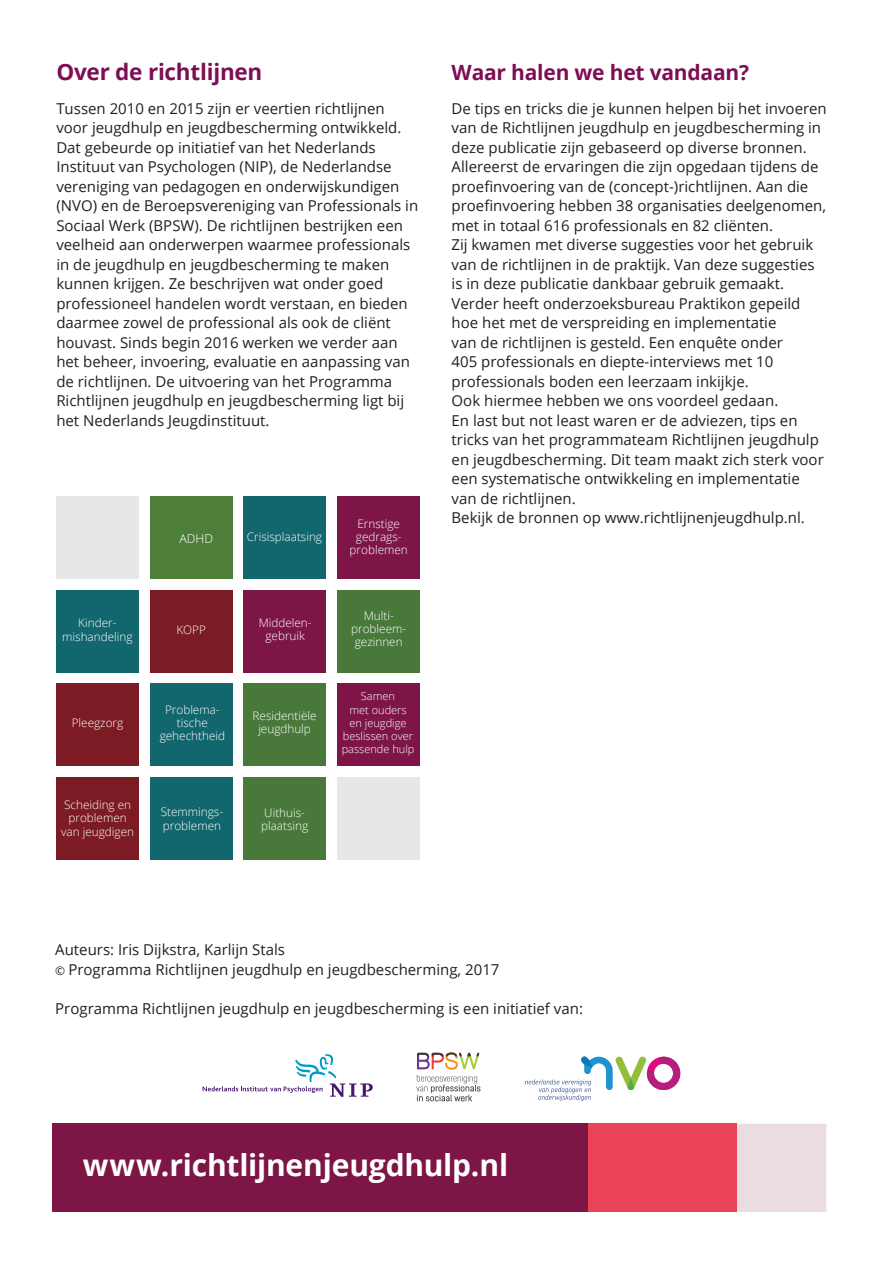
<style>
.page{position:relative;width:893px;height:1263px;background:#fff}
.page>*{position:absolute;margin:0;border:0;box-sizing:border-box;transform-origin:0 0}
.t1{font:700 30px "Open Sans";letter-spacing:-.005em;color:#fff}
.t2{font:700 22.5px "Open Sans";letter-spacing:-.01em;color:#7e0e54}
.t3{font:700 21px "Open Sans";letter-spacing:-.01em;color:#7e0e54}
.t4{font:15px/19.5px "Open Sans";color:#231f20}
.t5{font:300 12.3px "Open Sans";color:#fff}
.t6{font:300 11.7px/13.4px "Open Sans";color:#fff;text-align:center}
.t7{font:300 10.95px/13.2px "Open Sans";color:#fff;text-align:center}
.s1{font-size:12px}
</style>
<div class="page">
<svg style="left:203px;top:1054px;width:170px;height:43px"></svg>
<svg style="left:416px;top:1052px;width:64px;height:49px"></svg>
<svg style="left:525px;top:1056px;width:155px;height:45px"></svg>
<div style="left:52px;top:1124px;width:623px;height:88px;background:#7d1647"></div>
<div style="left:737px;top:1124px;width:89px;height:88px;background:#ebdddf"></div>
<div style="left:588px;top:1124px;width:149px;height:88px;background:#ea4256"></div>
<div style="left:56px;top:496px;width:83px;height:83px;background:#e5e8e7"></div>
<div style="left:150px;top:496px;width:83px;height:83px;background:#4e7f3a"></div>
<div style="left:243px;top:496px;width:83px;height:83px;background:#12666d"></div>
<div style="left:337px;top:496px;width:82px;height:83px;background:#7d1647"></div>
<div style="left:56px;top:590px;width:83px;height:83px;background:#12666d"></div>
<div style="left:150px;top:590px;width:83px;height:83px;background:#7c1b24"></div>
<div style="left:243px;top:590px;width:83px;height:83px;background:#7d1647"></div>
<div style="left:337px;top:590px;width:82px;height:83px;background:#49793a"></div>
<div style="left:56px;top:683px;width:83px;height:83px;background:#7c1b24"></div>
<div style="left:150px;top:683px;width:83px;height:83px;background:#12666d"></div>
<div style="left:243px;top:683px;width:83px;height:83px;background:#49793a"></div>
<div style="left:337px;top:683px;width:82px;height:83px;background:#7d1647"></div>
<div style="left:56px;top:777px;width:83px;height:82px;background:#7c1b24"></div>
<div style="left:150px;top:777px;width:83px;height:82px;background:#12666d"></div>
<div style="left:243px;top:777px;width:83px;height:82px;background:#49793a"></div>
<div style="left:337px;top:777px;width:82px;height:82px;background:#e5e8e7"></div>
<p class="t2" style="left:56px;top:56px;width:208px">Over de richtlijnen</p>
<p class="t4" style="left:56px;top:98px;width:363px">Tussen 2010 en 2015 zijn er veertien richtlijnen voor jeugdhulp en jeugdbescherming ontwikkeld.<br>Dat gebeurde op initiatief van het Nederlands Instituut van Psychologen (NIP), de Nederlandse vereniging van pedagogen en onderwijskundigen (NVO) en de Beroepsvereniging van Professionals in Sociaal Werk (BPSW). De richtlijnen bestrijken een veelheid aan onderwerpen waarmee professionals in de jeugdhulp en jeugdbescherming te maken kunnen krijgen. Ze beschrijven wat onder goed professioneel handelen wordt verstaan, en bieden daarmee zowel de professional als ook de cliënt houvast. Sinds begin 2016 werken we verder aan het beheer, invoering, evaluatie en aanpassing van de richtlijnen. De uitvoering van het Programma Richtlijnen jeugdhulp en jeugdbescherming ligt bij het Nederlands Jeugdinstituut.</p>
<p class="t5" style="left:180px;top:530px;width:35px">ADHD</p>
<p class="t6" style="left:247px;top:530px;width:77px">Crisisplaatsing</p>
<p class="t6" style="left:350px;top:516px;width:60px">Ernstige gedrags&shy;problemen</p>
<p class="t6" style="left:62px;top:616px;width:72px">Kinder&shy;mishandeling</p>
<p class="t6" style="left:259px;top:616px;width:54px">Middelen&shy;gebruik</p>
<p class="t6" style="left:176px;top:623px;width:31px">KOPP</p>
<p class="t6" style="left:72px;top:716px;width:53px">Pleegzorg</p>
<p class="t6" style="left:61px;top:798px;width:74px">Scheiding en problemen van jeugdigen</p>
<p class="t6" style="left:160px;top:702px;width:67px">Problema&shy;tische gehechtheid</p>
<p class="t6" style="left:253px;top:708px;width:65px">Residentiële jeugdhulp</p>
<p class="t6" style="left:161px;top:805px;width:64px;text-align:left">Stemmings&shy;problemen</p>
<p class="t6" style="left:261px;top:805px;width:49px;text-align:left">Uithuis&shy;plaatsing</p>
<p class="t6" style="left:351px;top:608px;width:57px">Multi&shy;probleem&shy;gezinnen</p>
<p class="t7" style="left:342px;top:689px;width:74px">Samen<br>met ouders<br>en jeugdige beslissen over passende hulp</p>
<p class="t3" style="left:452px;top:58px;width:299px">Waar halen we het vandaan?</p>
<p class="t4" style="left:452px;top:98px;width:377px">De tips en tricks die je kunnen helpen bij het invoeren van de Richtlijnen jeugdhulp en jeugdbescherming in deze publicatie zijn gebaseerd op diverse bronnen.<br>Allereerst de ervaringen die zijn opgedaan tijdens de proefinvoering van de (concept-)richtlijnen. Aan die proefinvoering hebben 38 organisaties deelgenomen, met in totaal 616 professionals en 82 cliënten.<br>Zij kwamen met diverse suggesties voor het gebruik van de richtlijnen in de praktijk. Van deze suggesties is in deze publicatie dankbaar gebruik gemaakt.<br>Verder heeft onderzoeksbureau Praktikon gepeild hoe het met de verspreiding en implementatie<br>van de richtlijnen is gesteld. Een enquête onder<br>405 professionals en diepte-interviews met 10 professionals boden een leerzaam inkijkje.<br>Ook hiermee hebben we ons voordeel gedaan.<br>En last but not least waren er de adviezen, tips en tricks van het programmateam Richtlijnen jeugdhulp en jeugdbescherming. Dit team maakt zich sterk voor een systematische ontwikkeling en implementatie van de richtlijnen.<br>Bekijk de bronnen op www.richtlijnenjeugdhulp.nl.</p>
<p class="t4" style="left:55px;top:940px;width:446px">Auteurs: Iris Dijkstra, Karlijn Stals<br><span class="s1">©</span> Programma Richtlijnen jeugdhulp en jeugdbescherming, 2017</p>
<p class="t4" style="left:55px;top:998px;width:529px">Programma Richtlijnen jeugdhulp en jeugdbescherming is een initiatief van:</p>
<p class="t1" style="left:83px;top:1144px;width:427px">www.richtlijnenjeugdhulp.nl</p>
</div>
